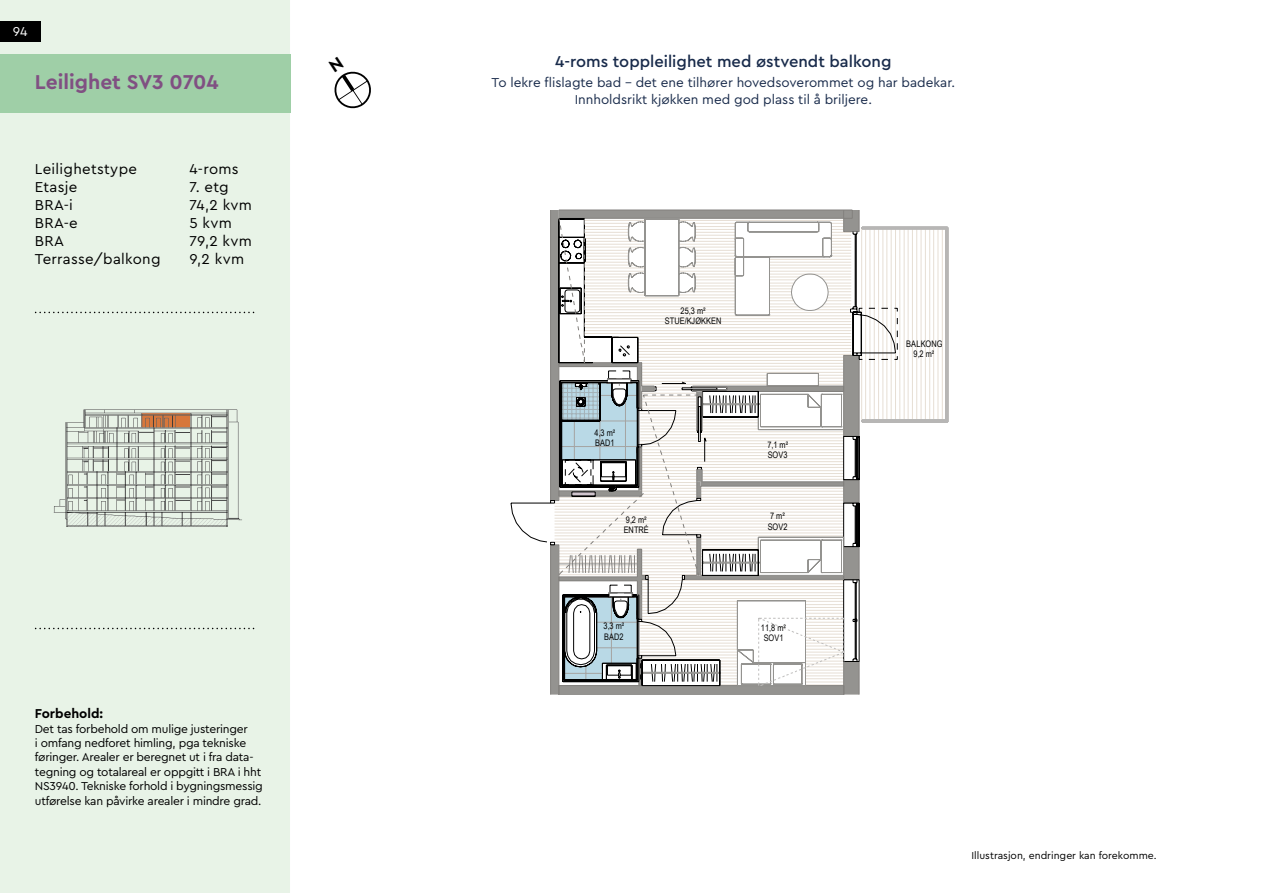
<style>
.page{position:relative;width:1263px;height:893px;background:#fff}
.page>*{position:absolute;margin:0;border:0;box-sizing:border-box;transform-origin:0 0}
.t1{font:700 21px "Cera PRO";color:#805082}
.t2{font:500 16.5px "Cera PRO";color:#192b4b}
.t3{font:15px "Cera PRO";letter-spacing:.02em;color:#000}
.t4{font:13.5px/17.2px "Cera PRO";color:#192b4b;text-align:center}
.t5{font:700 13.5px "Cera PRO";color:#000}
.t6{font:13.5px "Cera PRO";color:#fff}
.t7{font:12px/14.4px "Cera PRO";letter-spacing:-.02em;color:#000}
.t8{font:10.5px "Cera PRO";color:#000}
.t9{font:9px/10.1px "Arial Narrow";color:#000}
</style>
<div class="page">
<div style="left:0;top:0;width:290px;height:893px;background:#e8f3e7"></div>
<svg style="left:54px;top:410px;width:188px;height:117px;background:#c8cec3"></svg>
<div style="left:0;top:54px;width:290px;height:59px;background:#9fcfa7"></div>
<svg style="left:35px;top:312px;width:219px;height:1px"></svg>
<svg style="left:35px;top:628px;width:219px;height:1px"></svg>
<div style="left:0;top:21px;width:40px;height:21px;background:#000"></div>
<svg style="left:511px;top:210px;width:437px;height:485px"></svg>
<svg style="left:558px;top:218px;width:141px;height:358px"></svg>
<hr style="left:1262px;top:206px;width:1px;height:493px;background:#000">
<hr style="left:503px;top:892px;width:451px;height:1px;background:#000">
<hr style="left:503px;top:206px;width:1px;height:493px;background:#000">
<hr style="left:503px;top:206px;width:451px;height:1px;background:#000">
<svg style="left:334px;top:71px;width:37px;height:38px"></svg>
<p class="t6" style="left:13px;top:22px;width:16px">94</p>
<h1 class="t1" style="left:35px;top:68px;width:185px">Leilighet SV3 0704</h1>
<p class="t3" style="left:35px;top:159px;width:104px">Leilighetstype</p>
<p class="t3" style="left:189px;top:159px;width:51px">4-roms</p>
<p class="t3" style="left:35px;top:177px;width:44px">Etasje</p>
<p class="t3" style="left:189px;top:177px;width:41px">7. etg</p>
<p class="t3" style="left:35px;top:195px;width:39px">BRA-i</p>
<p class="t3" style="left:189px;top:195px;width:64px">74,2 kvm</p>
<p class="t3" style="left:35px;top:213px;width:44px">BRA-e</p>
<p class="t3" style="left:189px;top:213px;width:44px">5 kvm</p>
<p class="t3" style="left:35px;top:231px;width:31px">BRA</p>
<p class="t3" style="left:189px;top:231px;width:64px">79,2 kvm</p>
<p class="t3" style="left:35px;top:249px;width:127px">Terrasse/balkong</p>
<p class="t3" style="left:189px;top:249px;width:56px">9,2 kvm</p>
<p class="t5" style="left:35px;top:705px;width:70px">Forbehold:</p>
<p class="t7" style="left:35px;top:721px;width:230px">Det tas forbehold om mulige justeringer<br>i omfang nedforet himling, pga tekniske føringer. Arealer er beregnet ut i fra data&shy;tegning og totalareal er oppgitt i BRA i hht NS3940. Tekniske forhold i bygningsmessig utførelse kan påvirke arealer i mindre grad.</p>
<h2 class="t2" style="left:555px;top:51px;width:338px">4-roms toppleilighet med østvendt balkong</h2>
<p class="t4" style="left:492px;top:73px;width:465px">To lekre flislagte bad – det ene tilhører hovedsoverommet og har badekar.<br>Innholdsrikt kjøkken med god plass til å briljere.</p>
<p class="t9" style="left:665px;top:306px;width:58px;text-align:center">25,3 m²<br>STUE/KJØKKEN</p>
<p class="t9" style="left:594px;top:427px;width:22px">4,3 m²<br>BAD1</p>
<p class="t9" style="left:624px;top:514px;width:27px">9,2 m²<br>ENTRÉ</p>
<p class="t9" style="left:603px;top:621px;width:22px">3,3 m²<br>BAD2</p>
<p class="t9" style="left:767px;top:439px;width:22px;line-height:10.5px">7,1 m²<br>SOV3</p>
<p class="t9" style="left:768px;top:510px;width:21px;line-height:10.5px">7 m²<br>SOV2</p>
<p class="t9" style="left:761px;top:622px;width:27px;text-align:center">11,8 m²<br>SOV1</p>
<p class="t9" style="left:906px;top:338px;width:38px">BALKONG</p>
<p class="t9" style="left:913px;top:348px;width:22px">9,2 m²</p>
<p class="t8" style="left:971px;top:848px;width:187px">Illustrasjon, endringer kan forekomme.</p>
</div>
